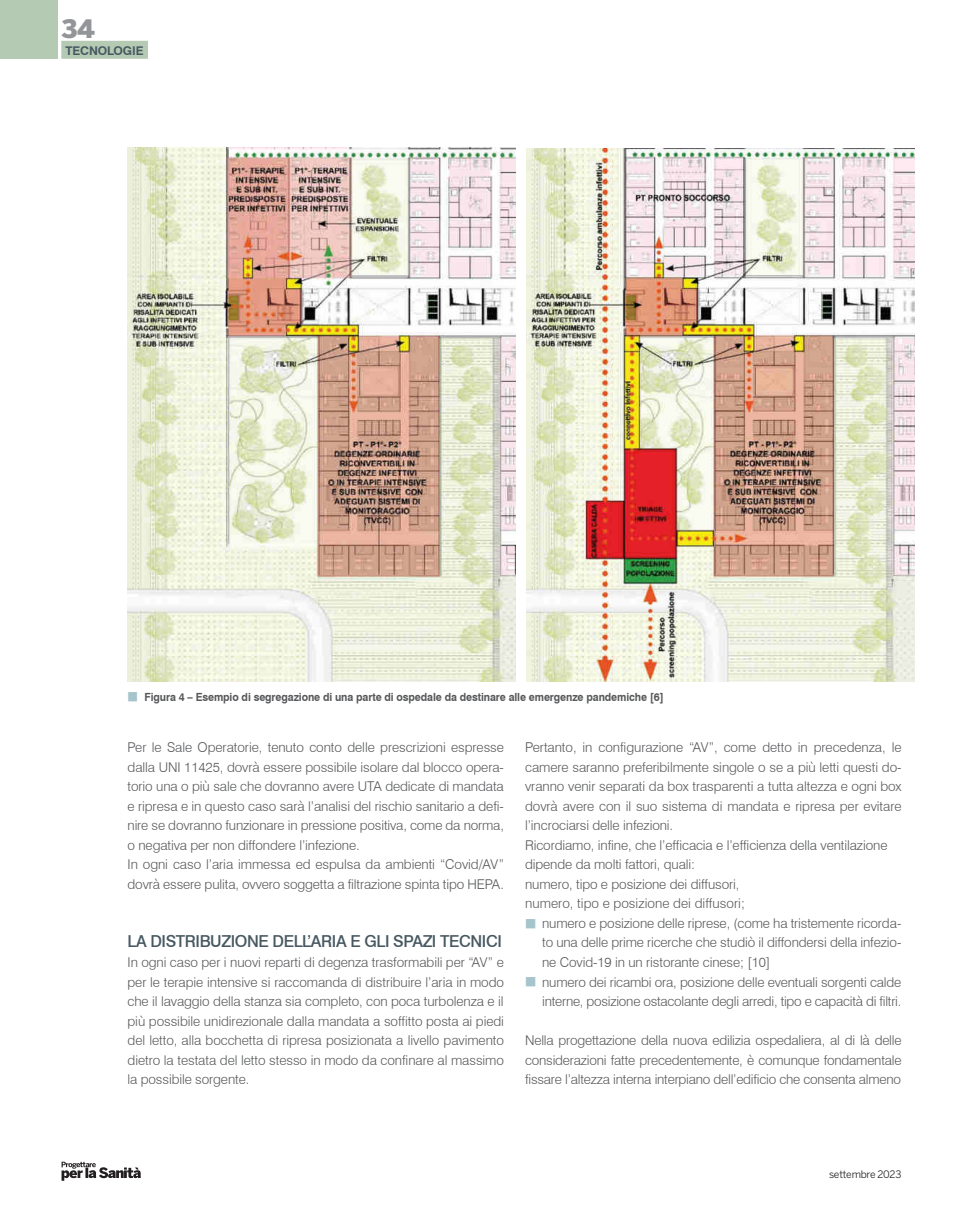
<style>
.page{position:relative;width:978px;height:1212px;background:#fff}
.page>*{position:absolute;margin:0;border:0;box-sizing:border-box;transform-origin:0 0}
.t1{font:900 25.2px "Benton Sans";color:#939598}
.secondo_livello_titolo{font:500 16.5px "Swiss 721 BT";letter-spacing:-.025em;color:#475861}
.testo{font:300 13.5px/19.5px "Swiss 721 BT";letter-spacing:-.01em;color:#57585a;text-align:justify}
.t2{font:700 12px "Swiss 721 BT";letter-spacing:-.01em;color:#475861}
.t3{font:700 11.25px "Swiss 721 BT";letter-spacing:-.01em;color:#57585a;scale:.94 1}
.t4{font:10.2px "Benton Sans";letter-spacing:-.02em;color:#231f20}
</style>
<div class="page">
<svg style="left:62px;top:1162px;width:79px;height:19px"></svg>
<img style="left:128px;top:148px;width:387px;height:533px">
<img style="left:526px;top:148px;width:388px;height:533px">
<div style="left:0;top:0;width:57px;height:59px;background:#b5cab2"></div>
<div style="left:61px;top:41px;width:87px;height:18px;background:#b5cab2"></div>
<h1 class="t1" style="left:62px;top:14px;width:35px">34</h1>
<p class="t2" style="left:66px;top:43px;width:80px">TECNOLOGIE</p>
<p class="t3" style="left:128px;top:690px;width:572px"><sup>█</sup> Figura 4 – Esempio di segregazione di una parte di ospedale da destinare alle emergenze pandemiche [6]</p>
<p class="testo" style="left:128px;top:738px;width:378px">Per le Sale Operatorie, tenuto conto delle prescrizioni espresse dalla UNI 11425, dovrà essere possibile isolare dal blocco opera&shy;torio una o più sale che dovranno avere UTA dedicate di mandata e ripresa e in questo caso sarà l’analisi del rischio sanitario a defi&shy;nire se dovranno funzionare in pressione positiva, come da norma, o negativa per non diffondere l’infezione.</p>
<p class="testo" style="left:128px;top:855px;width:378px">In ogni caso l’aria immessa ed espulsa da ambienti “Covid/AV” dovrà essere pulita, ovvero soggetta a filtrazione spinta tipo HEPA.</p>
<p class="secondo_livello_titolo" style="left:128px;top:931px;width:376px">LA DISTRIBUZIONE DELL’ARIA E GLI SPAZI TECNICI</p>
<p class="testo" style="left:128px;top:952px;width:378px">In ogni caso per i nuovi reparti di degenza trasformabili per “AV” e per le terapie intensive si raccomanda di distribuire l’aria in modo che il lavaggio della stanza sia completo, con poca turbolenza e il più possibile unidirezionale dalla mandata a soffitto posta ai piedi del letto, alla bocchetta di ripresa posizionata a livello pavimento dietro la testata del letto stesso in modo da confinare al massimo la possibile sorgente.</p>
<p class="testo" style="left:525px;top:738px;width:378px">Pertanto, in configurazione “AV”, come detto in precedenza, le camere saranno preferibilmente singole o se a più letti questi do&shy;vranno venir separati da box trasparenti a tutta altezza e ogni box dovrà avere con il suo sistema di mandata e ripresa per evitare l’incrociarsi delle infezioni.</p>
<p class="testo" style="left:525px;top:835px;width:364px">Ricordiamo, infine, che l’efficacia e l’efficienza della ventilazione</p>
<p class="testo" style="left:525px;top:855px;width:172px">dipende da molti fattori, quali:</p>
<p class="testo" style="left:525px;top:874px;width:216px">numero, tipo e posizione dei diffusori,</p>
<p class="testo" style="left:525px;top:894px;width:221px">numero, tipo e posizione dei diffusori;</p>
<p class="testo" style="left:542px;top:913px;width:361px;text-indent:-17px"><sup>█</sup> numero e posizione delle riprese, (come ha tristemente ricorda&shy;to una delle prime ricerche che studiò il diffondersi della infezio&shy;ne Covid-19 in un ristorante cinese; [10]</p>
<p class="testo" style="left:525px;top:972px;width:378px;text-align:right"><sup>█</sup> numero dei ricambi ora, posizione delle eventuali sorgenti calde interne, posizione ostacolante degli arredi, tipo e capacità di filtri.</p>
<p class="testo" style="left:525px;top:1030px;width:378px">Nella progettazione della nuova edilizia ospedaliera, al di là delle considerazioni fatte precedentemente, è comunque fondamentale fissare l’altezza interna interpiano dell’edificio che consenta almeno</p>
<p class="t4" style="left:829px;top:1168px;width:74px">settembre 2023</p>
</div>
